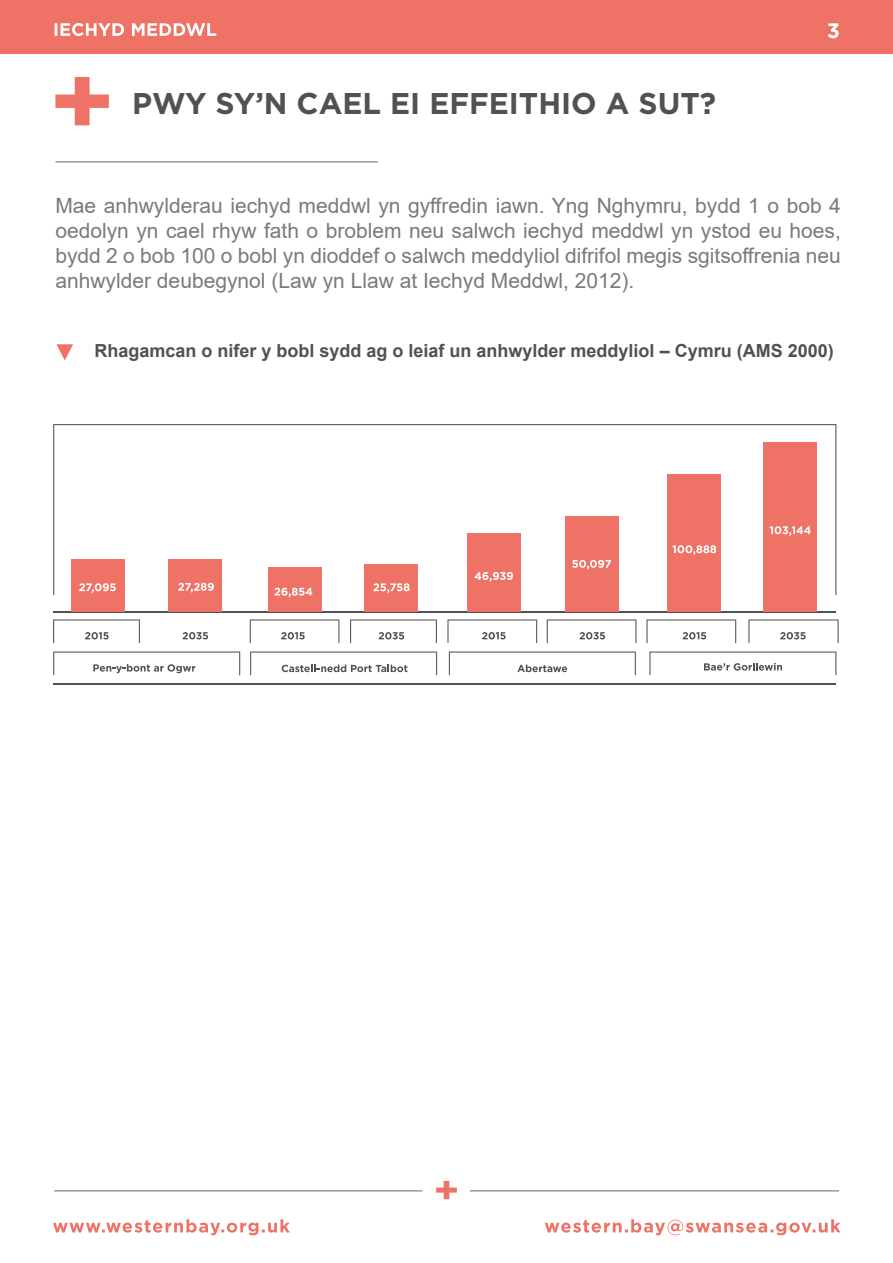
<style>
.page{position:relative;width:893px;height:1263px;background:#fff}
.page>*{position:absolute;margin:0;border:0;box-sizing:border-box;transform-origin:0 0}
.t1{font:700 30px "Gotham";color:#505151}
.t2{font:21px/25.2px "Arial";color:#7a7a7a;text-align:justify}
.t3{font:700 18px "Arial";color:#505151}
</style>
<div class="page">
<hr style="left:54px;top:1190px;width:368px;height:1px;background:#9a999a">
<hr style="left:470px;top:1190px;width:369px;height:1px;background:#9a999a">
<div style="left:0;top:0;width:893px;height:53px;background:#ee7265"></div>
<svg style="left:53px;top:1219px;width:237px;height:16px"></svg>
<svg style="left:545px;top:1219px;width:295px;height:16px"></svg>
<svg style="left:436px;top:1181px;width:21px;height:18px"></svg>
<svg style="left:828px;top:23px;width:11px;height:15px"></svg>
<svg style="left:55px;top:23px;width:161px;height:13px"></svg>
<hr style="left:55px;top:161px;width:323px;height:2px;background:#9a999a">
<svg style="left:55px;top:77px;width:54px;height:48px"></svg>
<svg style="left:56px;top:344px;width:17px;height:16px"></svg>
<svg style="left:183px;top:632px;width:25px;height:7px"></svg>
<svg style="left:447px;top:619px;width:90px;height:24px"></svg>
<svg style="left:547px;top:619px;width:89px;height:24px"></svg>
<svg style="left:646px;top:619px;width:90px;height:24px"></svg>
<svg style="left:748px;top:619px;width:91px;height:24px"></svg>
<svg style="left:350px;top:619px;width:87px;height:24px"></svg>
<svg style="left:53px;top:651px;width:187px;height:24px"></svg>
<svg style="left:250px;top:651px;width:187px;height:24px"></svg>
<svg style="left:449px;top:651px;width:187px;height:24px"></svg>
<svg style="left:649px;top:651px;width:187px;height:24px"></svg>
<svg style="left:250px;top:619px;width:89px;height:24px"></svg>
<svg style="left:53px;top:619px;width:87px;height:24px"></svg>
<hr style="left:54px;top:684px;width:782px;height:1px;background:#505151">
<hr style="left:54px;top:611px;width:782px;height:1px;background:#505151">
<div style="left:763px;top:442px;width:54px;height:170px;background:#ee7265"></div>
<div style="left:668px;top:474px;width:53px;height:138px;background:#ee7265"></div>
<div style="left:565px;top:516px;width:53px;height:96px;background:#ee7265"></div>
<div style="left:467px;top:533px;width:54px;height:79px;background:#ee7265"></div>
<div style="left:365px;top:564px;width:53px;height:48px;background:#ee7265"></div>
<div style="left:268px;top:567px;width:53px;height:45px;background:#ee7265"></div>
<div style="left:169px;top:559px;width:53px;height:53px;background:#ee7265"></div>
<div style="left:71px;top:559px;width:53px;height:53px;background:#ee7265"></div>
<svg style="left:275px;top:595px;width:37px;height:2px"></svg>
<svg style="left:53px;top:424px;width:783px;height:171px"></svg>
<p class="t1" style="left:132px;top:83px;width:585px">PWY SY’N CAEL EI EFFEITHIO A SUT?</p>
<p class="t2" style="left:55px;top:193px;width:787px">Mae anhwylderau iechyd meddwl yn gyffredin iawn. Yng Nghymru, bydd 1 o bob 4 oedolyn yn cael rhyw fath o broblem neu salwch iechyd meddwl yn ystod eu hoes, bydd 2 o bob 100 o bobl yn dioddef o salwch meddyliol difrifol megis sgitsoffrenia neu anhwylder deubegynol (Law yn Llaw at Iechyd Meddwl, 2012).</p>
<p class="t3" style="left:94px;top:338px;width:741px">Rhagamcan o nifer y bobl sydd ag o leiaf un anhwylder meddyliol – Cymru (AMS 2000)</p>
</div>
